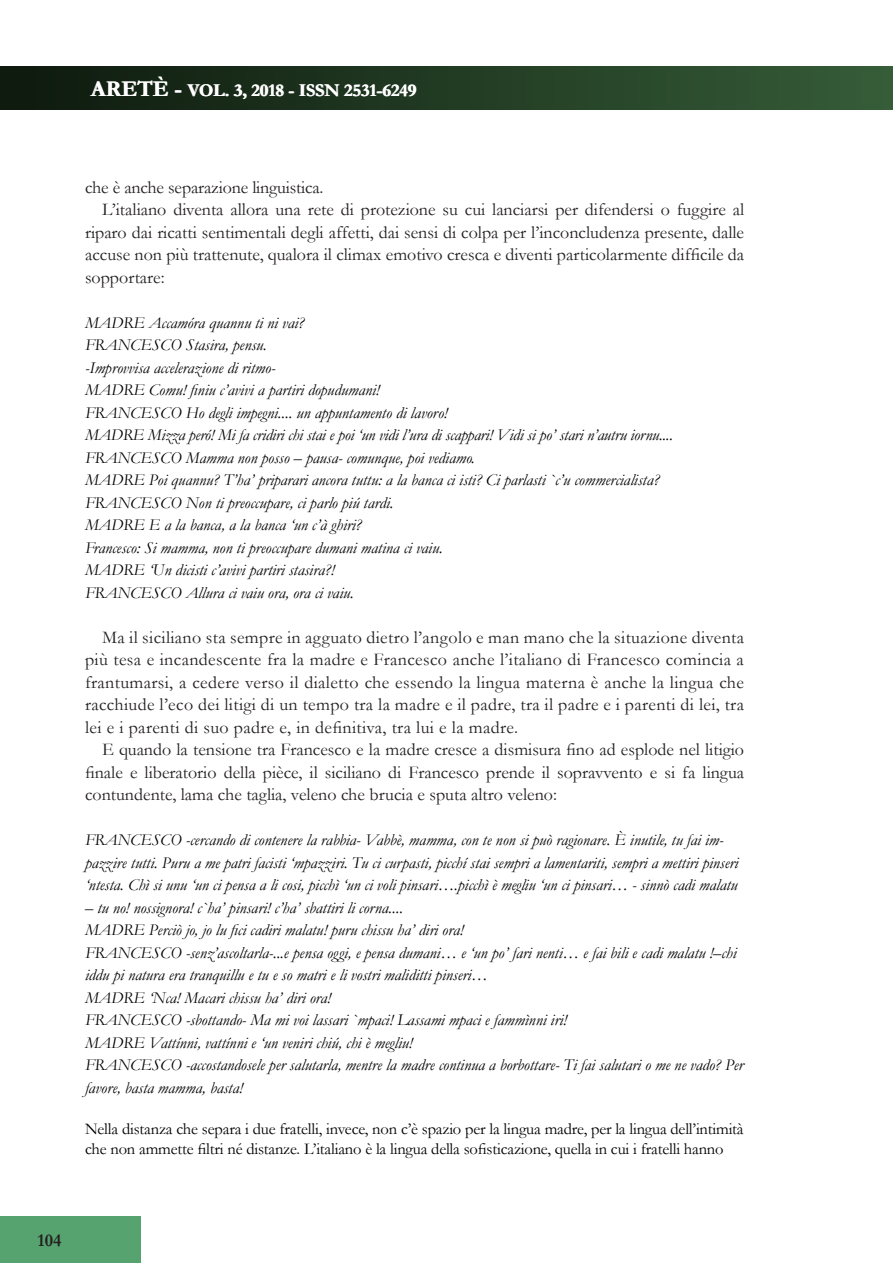
<style>
.page{position:relative;width:893px;height:1263px;background:#fff}
.page>*{position:absolute;margin:0;border:0;box-sizing:border-box;transform-origin:0 0}
.testo{font:18px/22.5px "Garamond";color:#231f20;text-align:justify}
.t1{font:700 18px "Garamond";color:#fff}
.t2{font:700 18px "Garamond";color:#231f20}
.t3{font:italic 16.5px/22.5px "Garamond";color:#000}
.t4{font:16.5px/19.8px "Garamond";letter-spacing:-.01em;color:#000}
.s1{font-size:22.5px}
</style>
<div class="page">
<div style="left:0;top:1217px;width:140px;height:46px;background:#56a36f"></div>
<div style="left:0;top:67px;width:893px;height:42px;background:linear-gradient(to right,#0d190e,#365d38)"></div>
<p class="t1" style="left:91px;top:78px;width:327px"><span class="s1">ARETÈ -</span> VOL. 3, 2018 - ISSN 2531-6249</p>
<p class="testo" style="left:85px;top:175px;width:240px">che è anche separazione linguistica.</p>
<p class="testo" style="left:85px;top:198px;width:661px;text-indent:17px">L’italiano diventa allora una rete di protezione su cui lanciarsi per difendersi o fuggire al riparo dai ricatti sentimentali degli affetti, dai sensi di colpa per l’inconcludenza presente, dalle accuse non più trattenute, qualora il climax emotivo cresca e diventi particolarmente difficile da sopportare:</p>
<p class="t3" style="left:85px;top:311px;width:221px">MADRE Accamóra quannu ti ni vai?</p>
<p class="t3" style="left:85px;top:333px;width:183px">FRANCESCO Stasira, pensu.</p>
<p class="t3" style="left:85px;top:356px;width:192px">-Improvvisa accelerazione di ritmo-</p>
<p class="t3" style="left:85px;top:378px;width:296px">MADRE Comu! finiu c’avivi a partiri dopudumani!</p>
<p class="t3" style="left:85px;top:401px;width:364px">FRANCESCO Ho degli impegni.... un appuntamento di lavoro!</p>
<p class="t3" style="left:85px;top:423px;width:589px">MADRE Mizza peró! Mi fa cridiri chi stai e poi ‘un vidi l’ura di scappari! Vidi si po’ stari n’autru iornu....</p>
<p class="t3" style="left:85px;top:446px;width:391px">FRANCESCO Mamma non posso – pausa- comunque, poi vediamo.</p>
<p class="t3" style="left:85px;top:468px;width:576px">MADRE Poi quannu? T’ha’ priparari ancora tuttu: a la banca ci isti? Ci parlasti `c’u commercialista?</p>
<p class="t3" style="left:85px;top:491px;width:310px">FRANCESCO Non ti preoccupare, ci parlo piú tardi.</p>
<p class="t3" style="left:85px;top:513px;width:278px">MADRE E a la banca, a la banca ‘un c’à ghiri?</p>
<p class="t3" style="left:85px;top:536px;width:359px">Francesco: Si mamma, non ti preoccupare dumani matina ci vaiu.</p>
<p class="t3" style="left:85px;top:558px;width:251px">MADRE ‘Un dicisti c’avivi partiri stasira?!</p>
<p class="t3" style="left:85px;top:581px;width:270px">FRANCESCO Allura ci vaiu ora, ora ci vaiu.</p>
<p class="testo" style="left:85px;top:625px;width:661px;text-indent:17px">Ma il siciliano sta sempre in agguato dietro l’angolo e man mano che la situazione diventa più tesa e incandescente fra la madre e Francesco anche l’italiano di Francesco comincia a frantumarsi, a cedere verso il dialetto che essendo la lingua materna è anche la lingua che racchiude l’eco dei litigi di un tempo tra la madre e il padre, tra il padre e i parenti di lei, tra lei e i parenti di suo padre e, in definitiva, tra lui e la madre.</p>
<p class="testo" style="left:85px;top:738px;width:661px;text-indent:17px">E quando la tensione tra Francesco e la madre cresce a dismisura fino ad esplode nel litigio finale e liberatorio della pièce, il siciliano di Francesco prende il sopravvento e si fa lingua contundente, lama che taglia, veleno che brucia e sputa altro veleno:</p>
<p class="t3" style="left:85px;top:828px;width:655px">FRANCESCO -cercando di contenere la rabbia- Vabbè, mamma, con te non si può ragionare. È inutile, tu fai im&shy;pazzire tutti. Puru a me patri facisti ‘mpazziri. Tu ci curpasti, picchí stai sempri a lamentariti, sempri a mettiri pinseri ‘ntesta. Chì si unu ‘un ci pensa a li cosi, picchì ‘un ci voli pinsari….picchì è megliu ‘un ci pinsari… - sinnò cadi malatu</p>
<p class="t3" style="left:85px;top:896px;width:320px">– tu no! nossignora! c`ha’ pinsari! c’ha’ sbattiri li corna....</p>
<p class="t3" style="left:85px;top:918px;width:380px">MADRE Perciò jo, jo lu fici cadiri malatu! puru chissu ha’ diri ora!</p>
<p class="t3" style="left:85px;top:941px;width:653px">FRANCESCO -senz’ascoltarla-...e pensa oggi, e pensa dumani… e ‘un po’ fari nenti… e fai bili e cadi malatu !–chi iddu pi natura era tranquillu e tu e so matri e li vostri maliditti pinseri…</p>
<p class="t3" style="left:85px;top:986px;width:247px">MADRE ‘Nca! Macari chissu ha’ diri ora!</p>
<p class="t3" style="left:85px;top:1008px;width:483px">FRANCESCO -sbottando- Ma mi voi lassari `mpaci! Lassami mpaci e fammìnni iri!</p>
<p class="t3" style="left:85px;top:1031px;width:329px">MADRE Vattínni, vattínni e ‘un veniri chiú, chi è megliu!</p>
<p class="t3" style="left:85px;top:1053px;width:660px">FRANCESCO -accostandosele per salutarla, mentre la madre continua a borbottare- Ti fai salutari o me ne vado? Per favore, basta mamma, basta!</p>
<p class="t4" style="left:85px;top:1118px;width:660px">Nella distanza che separa i due fratelli, invece, non c’è spazio per la lingua madre, per la lingua dell’intimità che non ammette filtri né distanze. L’italiano è la lingua della sofisticazione, quella in cui i fratelli hanno</p>
<p class="t2" style="left:38px;top:1228px;width:26px">104</p>
</div>
